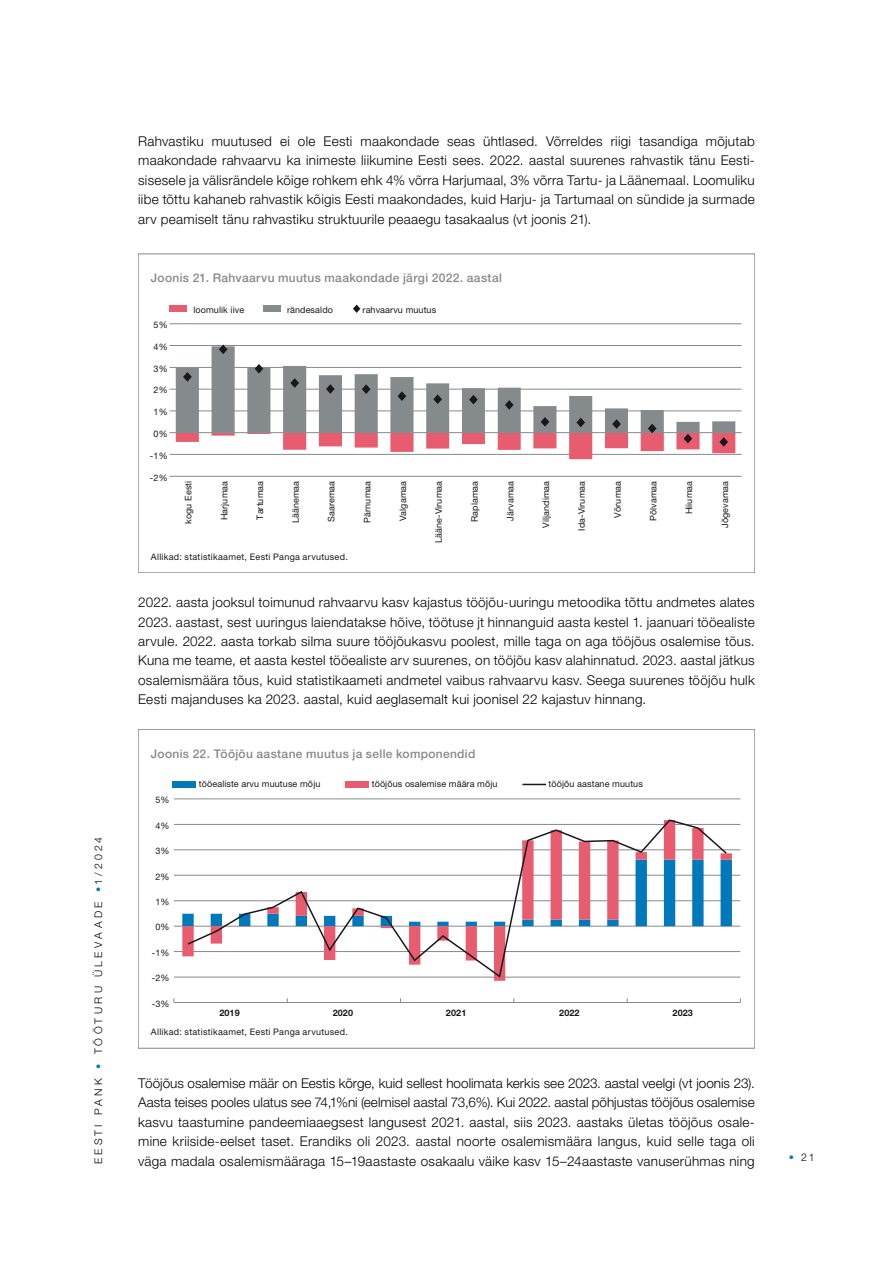
<style>
.page{position:relative;width:893px;height:1263px;background:#fff}
.page>*{position:absolute;margin:0;border:0;box-sizing:border-box;transform-origin:0 0}
.t1{font:300 13.5px/19.5px "Helvetica Neue LT Std";letter-spacing:.02em;color:#000;text-align:justify}
.t2{font:500 12px "Helvetica Neue LT Std";letter-spacing:.025em;color:#87888a}
.t3{font:300 10.5px "Helvetica Neue LT Std";letter-spacing:.31em;color:#000}
.t4{font:9px "Helvetica Neue LT Std";letter-spacing:.015em;color:#1a171b}
.t5{font:700 9px "Helvetica Neue LT Std";letter-spacing:.01em;color:#1a171b}
.s1{color:#0079bc}
</style>
<div class="page">
<hr style="left:170px;top:476px;width:572px;height:1px;background:#858a8c">
<hr style="left:170px;top:454px;width:572px;height:1px;background:#858a8c">
<hr style="left:170px;top:411px;width:572px;height:1px;background:#858a8c">
<hr style="left:170px;top:389px;width:572px;height:1px;background:#858a8c">
<hr style="left:170px;top:367px;width:572px;height:1px;background:#858a8c">
<hr style="left:170px;top:345px;width:572px;height:1px;background:#858a8c">
<hr style="left:170px;top:323px;width:572px;height:1px;background:#858a8c">
<svg style="left:176px;top:346px;width:559px;height:71px"></svg>
<hr style="left:170px;top:432px;width:572px;height:1px;background:#858a8c">
<svg style="left:183px;top:372px;width:9px;height:10px"></svg>
<svg style="left:219px;top:344px;width:8px;height:10px"></svg>
<svg style="left:255px;top:364px;width:8px;height:10px"></svg>
<svg style="left:290px;top:378px;width:9px;height:10px"></svg>
<svg style="left:326px;top:384px;width:9px;height:10px"></svg>
<svg style="left:362px;top:384px;width:8px;height:10px"></svg>
<svg style="left:398px;top:391px;width:8px;height:10px"></svg>
<svg style="left:433px;top:394px;width:9px;height:10px"></svg>
<svg style="left:469px;top:395px;width:9px;height:9px"></svg>
<svg style="left:505px;top:400px;width:9px;height:10px"></svg>
<svg style="left:176px;top:417px;width:559px;height:42px"></svg>
<div style="left:170px;top:305px;width:17px;height:7px;background:#e85c70"></div>
<div style="left:263px;top:305px;width:17px;height:7px;background:#858a8c"></div>
<svg style="left:353px;top:305px;width:7px;height:8px"></svg>
<hr style="left:174px;top:977px;width:566px;height:1px;background:#858a8c">
<hr style="left:174px;top:951px;width:566px;height:1px;background:#858a8c">
<hr style="left:174px;top:926px;width:566px;height:1px;background:#858a8c">
<hr style="left:174px;top:900px;width:566px;height:1px;background:#858a8c">
<hr style="left:174px;top:875px;width:566px;height:1px;background:#858a8c">
<hr style="left:174px;top:849px;width:566px;height:1px;background:#858a8c">
<hr style="left:174px;top:824px;width:566px;height:1px;background:#858a8c">
<hr style="left:174px;top:799px;width:566px;height:1px;background:#858a8c">
<svg style="left:182px;top:849px;width:550px;height:132px"></svg>
<hr style="left:174px;top:1002px;width:566px;height:1px;background:#858a8c">
<svg style="left:186px;top:819px;width:542px;height:160px"></svg>
<div style="left:345px;top:781px;width:23px;height:7px;background:#e85c70"></div>
<div style="left:172px;top:781px;width:23px;height:7px;background:#0079bc"></div>
<svg style="left:522px;top:784px;width:24px;height:1px"></svg>
<p class="t3" style="left:92px;top:1164px;width:329px;rotate:-90deg">EESTI PANK <span class="s1">•</span> TÖÖTURU ÜLEVAADE <span class="s1">•</span>1/2024</p>
<p class="t1" style="left:138px;top:131px;width:618px">Rahvastiku muutused ei ole Eesti maakondade seas ühtlased. Võrreldes riigi tasandiga mõjutab maakondade rahvaarvu ka inimeste liikumine Eesti sees. 2022. aastal suurenes rahvastik tänu Eesti&shy;sisesele ja välisrändele kõige rohkem ehk 4% võrra Harjumaal, 3% võrra Tartu- ja Läänemaal. Loomuliku iibe tõttu kahaneb rahvastik kõigis Eesti maakondades, kuid Harju- ja Tartumaal on sündide ja surmade arv peamiselt tänu rahvastiku struktuurile peaaegu tasakaalus (vt joonis 21).</p>
<p class="t2" style="left:151px;top:271px;width:352px">Joonis 21. Rahvaarvu muutus maakondade järgi 2022. aastal</p>
<p class="t4" style="left:154px;top:319px;width:16px">5%</p>
<p class="t4" style="left:154px;top:341px;width:16px">4%</p>
<p class="t4" style="left:154px;top:363px;width:16px">3%</p>
<p class="t4" style="left:154px;top:385px;width:16px">2%</p>
<p class="t4" style="left:154px;top:407px;width:16px">1%</p>
<p class="t4" style="left:154px;top:428px;width:16px">0%</p>
<p class="t4" style="left:150px;top:450px;width:19px">-1%</p>
<p class="t4" style="left:150px;top:472px;width:19px">-2%</p>
<p class="t4" style="left:193px;top:304px;width:52px">loomulik iive</p>
<p class="t4" style="left:287px;top:304px;width:47px">rändesaldo</p>
<p class="t4" style="left:363px;top:304px;width:75px">rahvaarvu muutus</p>
<p class="t4" style="left:183px;top:524px;width:45px;rotate:-90deg">kogu Eesti</p>
<p class="t4" style="left:219px;top:520px;width:41px;rotate:-90deg">Harjumaa</p>
<p class="t4" style="left:255px;top:520px;width:40px;rotate:-90deg">Tartumaa</p>
<p class="t4" style="left:290px;top:523px;width:44px;rotate:-90deg">Läänemaa</p>
<p class="t4" style="left:326px;top:522px;width:43px;rotate:-90deg">Saaremaa</p>
<p class="t4" style="left:362px;top:523px;width:43px;rotate:-90deg">Pärnumaa</p>
<p class="t4" style="left:398px;top:521px;width:42px;rotate:-90deg">Valgamaa</p>
<p class="t4" style="left:433px;top:543px;width:64px;rotate:-90deg">Lääne-Virumaa</p>
<p class="t4" style="left:469px;top:522px;width:43px;rotate:-90deg">Raplamaa</p>
<p class="t4" style="left:505px;top:521px;width:42px;rotate:-90deg">Järvamaa</p>
<p class="t4" style="left:541px;top:528px;width:49px;rotate:-90deg">Viljandimaa</p>
<p class="t4" style="left:576px;top:531px;width:51px;rotate:-90deg">Ida-Virumaa</p>
<p class="t4" style="left:612px;top:517px;width:38px;rotate:-90deg">Võrumaa</p>
<p class="t4" style="left:648px;top:521px;width:42px;rotate:-90deg">Põlvamaa</p>
<p class="t4" style="left:684px;top:514px;width:35px;rotate:-90deg">Hiiumaa</p>
<p class="t4" style="left:719px;top:528px;width:49px;rotate:-90deg">Jõgevamaa</p>
<p class="t4" style="left:151px;top:551px;width:198px">Allikad: statistikaamet, Eesti Panga arvutused.</p>
<p class="t1" style="left:138px;top:592px;width:618px">2022. aasta jooksul toimunud rahvaarvu kasv kajastus tööjõu-uuringu metoodika tõttu andmetes alates 2023. aastast, sest uuringus laiendatakse hõive, töötuse jt hinnanguid aasta kestel 1. jaanuari tööealiste arvule. 2022. aasta torkab silma suure tööjõukasvu poolest, mille taga on aga tööjõus osalemise tõus.<br>Kuna me teame, et aasta kestel tööealiste arv suurenes, on tööjõu kasv alahinnatud. 2023. aastal jätkus osalemismäära tõus, kuid statistikaameti andmetel vaibus rahvaarvu kasv. Seega suurenes tööjõu hulk Eesti majanduses ka 2023. aastal, kuid aeglasemalt kui joonisel 22 kajastuv hinnang.</p>
<p class="t2" style="left:151px;top:746px;width:326px">Joonis 22. Tööjõu aastane muutus ja selle komponendid</p>
<p class="t4" style="left:155px;top:795px;width:16px">5%</p>
<p class="t4" style="left:155px;top:820px;width:16px">4%</p>
<p class="t4" style="left:155px;top:845px;width:16px">3%</p>
<p class="t4" style="left:155px;top:871px;width:16px">2%</p>
<p class="t4" style="left:155px;top:896px;width:16px">1%</p>
<p class="t4" style="left:155px;top:922px;width:16px">0%</p>
<p class="t4" style="left:152px;top:947px;width:19px">-1%</p>
<p class="t4" style="left:152px;top:973px;width:19px">-2%</p>
<p class="t4" style="left:152px;top:998px;width:19px">-3%</p>
<p class="t4" style="left:199px;top:779px;width:123px">tööealiste arvu muutuse mõju</p>
<p class="t4" style="left:372px;top:779px;width:127px">tööjõus osalemise määra mõju</p>
<p class="t4" style="left:549px;top:779px;width:96px">tööjõu aastane muutus</p>
<p class="t5" style="left:219px;top:1007px;width:22px">2019</p>
<p class="t5" style="left:333px;top:1007px;width:22px">2020</p>
<p class="t5" style="left:446px;top:1007px;width:22px">2021</p>
<p class="t5" style="left:559px;top:1007px;width:22px">2022</p>
<p class="t5" style="left:673px;top:1007px;width:22px">2023</p>
<p class="t4" style="left:151px;top:1026px;width:198px">Allikad: statistikaamet, Eesti Panga arvutused.</p>
<p class="t1" style="left:138px;top:1073px;width:618px">Tööjõus osalemise määr on Eestis kõrge, kuid sellest hoolimata kerkis see 2023. aastal veelgi (vt joonis 23).<br>Aasta teises pooles ulatus see 74,1%ni (eelmisel aastal 73,6%). Kui 2022. aastal põhjustas tööjõus osalemise kasvu taastumine pandeemiaaegsest langusest 2021. aastal, siis 2023. aastaks ületas tööjõus osale&shy;mine kriiside-eelset taset. Erandiks oli 2023. aastal noorte osalemismäära langus, kuid selle taga oli väga madala osalemismääraga 15–19aastaste osakaalu väike kasv 15–24aastaste vanuserühmas ning</p>
<p class="t3" style="left:789px;top:1150px;width:27px"><span class="s1">•</span> 21</p>
</div>
